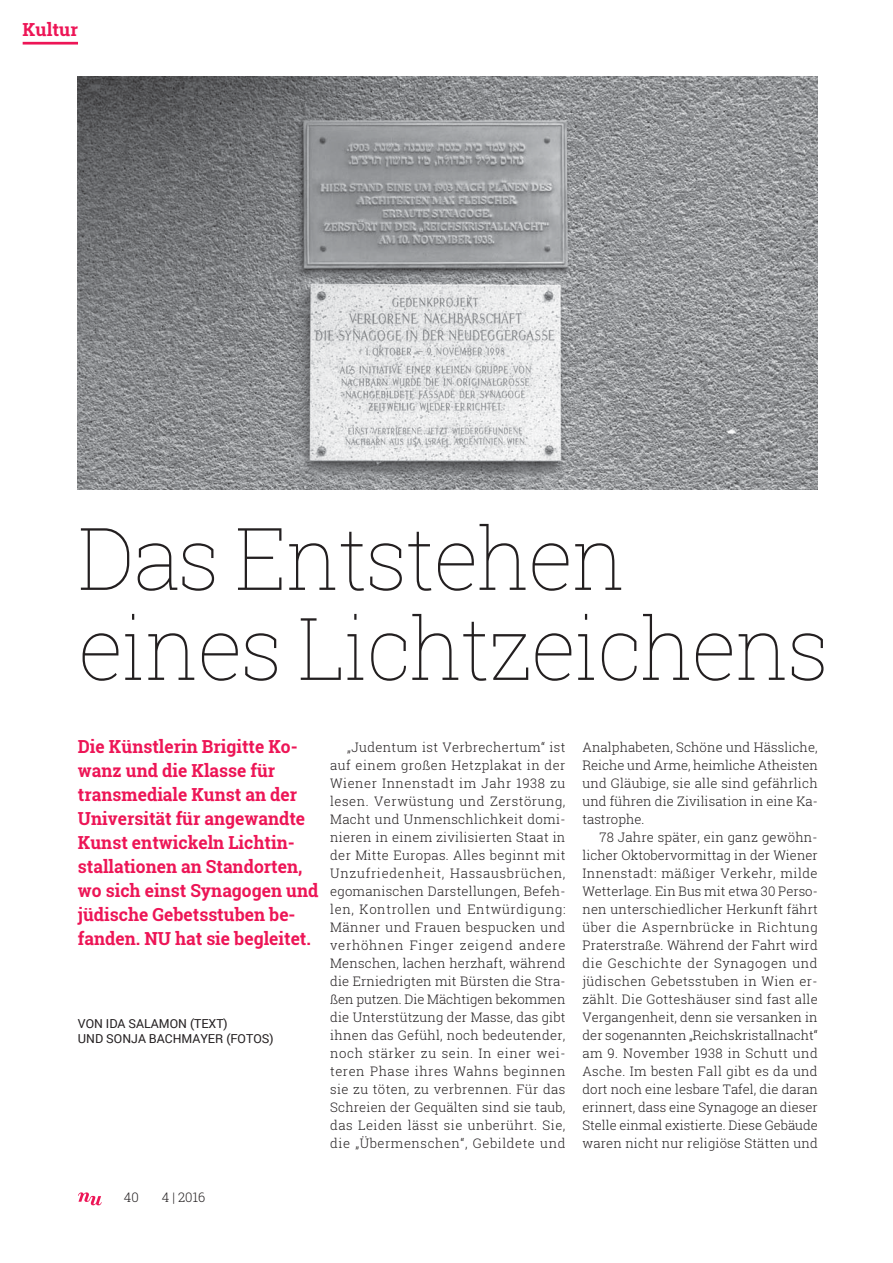
<style>
.page{position:relative;width:893px;height:1263px;background:#fff}
.page>*{position:absolute;margin:0;border:0;box-sizing:border-box;transform-origin:0 0}
.t1{font:100 86.7px/90px "Roboto Slab";letter-spacing:-.025em;color:#231f20}
.t2{font:700 18px/24px "Roboto Slab";color:#ed1556}
.t3{font:300 13.05px/18px "Roboto Slab";letter-spacing:.01em;color:#231f20;text-align:justify}
.t4{font:12.3px/15px "Roboto";color:#231f20}
</style>
<div class="page">
<svg style="left:78px;top:1192px;width:24px;height:14px"></svg>
<hr style="left:23px;top:42px;width:55px;height:3px;background:#ed1556">
<img style="left:78px;top:77px;width:740px;height:413px">
<h2 class="t2" style="left:23px;top:17px;width:57px">Kultur</h2>
<h1 class="t1" style="left:78px;top:511px;width:753px">Das Entstehen eines Lichtzeichens</h1>
<p class="t2" style="left:78px;top:734px;width:242px">Die Künstlerin Brigitte Ko&shy;wanz und die Klasse für transmediale Kunst an der<br>Universität für angewandte<br>Kunst entwickeln Lichtin&shy;stallationen an Standorten, wo sich einst Synagogen und jüdische Gebetsstuben be&shy;fanden. NU hat sie begleitet.</p>
<p class="t4" style="left:78px;top:1016px;width:197px">VON IDA SALAMON (TEXT)<br>UND SONJA BACHMAYER (FOTOS)</p>
<p class="t3" style="left:330px;top:738px;width:237px;text-indent:17px">„Judentum ist Verbrechertum“ ist auf einem großen Hetzplakat in der Wiener Innenstadt im Jahr 1938 zu lesen. Verwüstung und Zerstörung, Macht und Unmenschlichkeit domi&shy;nieren in einem zivilisierten Staat in der Mitte Europas. Alles beginnt mit Unzufriedenheit, Hassausbrüchen, egomanischen Darstellungen, Befeh&shy;len, Kontrollen und Entwürdigung:<br>Männer und Frauen bespucken und verhöhnen Finger zeigend andere Menschen, lachen herzhaft, während die Erniedrigten mit Bürsten die Stra&shy;ßen putzen. Die Mächtigen bekommen die Unterstützung der Masse, das gibt ihnen das Gefühl, noch bedeutender, noch stärker zu sein. In einer wei&shy;teren Phase ihres Wahns beginnen sie zu töten, zu verbrennen. Für das Schreien der Gequälten sind sie taub, das Leiden lässt sie unberührt. Sie, die „Übermenschen“, Gebildete und</p>
<p class="t3" style="left:582px;top:738px;width:237px">Analphabeten, Schöne und Hässliche, Reiche und Arme, heimliche Atheisten und Gläubige, sie alle sind gefährlich und führen die Zivilisation in eine Ka&shy;tastrophe.</p>
<p class="t3" style="left:582px;top:828px;width:237px;text-indent:17px">78 Jahre später, ein ganz gewöhn&shy;licher Oktobervormittag in der Wiener Innenstadt: mäßiger Verkehr, milde Wetterlage. Ein Bus mit etwa 30 Perso&shy;nen unterschiedlicher Herkunft fährt über die Aspernbrücke in Richtung Praterstraße. Während der Fahrt wird die Geschichte der Synagogen und jüdischen Gebetsstuben in Wien er&shy;zählt. Die Gotteshäuser sind fast alle Vergangenheit, denn sie versanken in der sogenannten „Reichskristallnacht“ am 9. November 1938 in Schutt und Asche. Im besten Fall gibt es da und dort noch eine lesbare Tafel, die daran erinnert, dass eine Synagoge an dieser Stelle einmal existierte. Diese Gebäude waren nicht nur religiöse Stätten und</p>
<p class="t3" style="left:124px;top:1188px;width:16px">40</p>
<p class="t3" style="left:162px;top:1188px;width:45px">4 | 2016</p>
</div>
